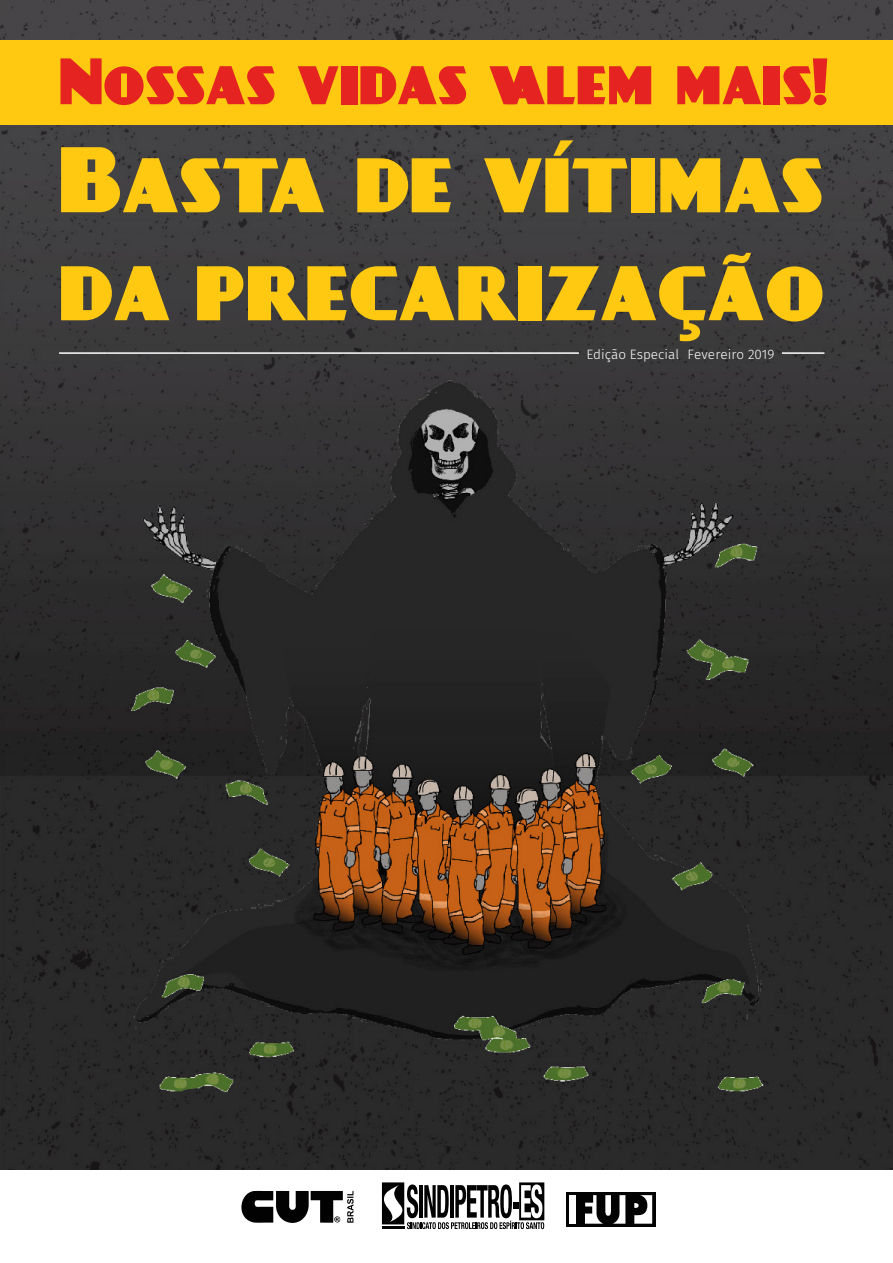
<style>
.page{position:relative;width:893px;height:1263px;background:#fff}
.page>*{position:absolute;margin:0;border:0;box-sizing:border-box;transform-origin:0 0}
.t1{font:900 81px/108px "Day Poster";color:#fec910}
.t2{font:900 57px "Day Poster";color:#e52321}
.t3{font:300 13.5px "Fira Sans";color:#fff}
</style>
<div class="page">
<img style="left:0;top:0;width:893px;height:1170px">
<div style="left:0;top:40px;width:893px;height:85px;background:#fec910"></div>
<hr style="left:782px;top:352px;width:42px;height:2px;background:#fff">
<hr style="left:59px;top:352px;width:520px;height:2px;background:#fff">
<svg style="left:381px;top:1182px;width:163px;height:47px"></svg>
<svg style="left:241px;top:1191px;width:113px;height:32px"></svg>
<div style="left:566px;top:1192px;width:89px;height:34px;background:#020203"></div>
<div style="left:569px;top:1195px;width:7px;height:29px;background:#fff"></div>
<svg style="left:585px;top:1195px;width:40px;height:29px"></svg>
<svg style="left:634px;top:1195px;width:18px;height:29px"></svg>
<p class="t2" style="left:59px;top:40px;width:773px">Nossas vidas valem mais!</p>
<p class="t1" style="left:59px;top:123px;width:767px">Basta de vítimas da precarização</p>
<p class="t3" style="left:586px;top:345px;width:190px">Edição Especial Fevereiro 2019</p>
</div>
